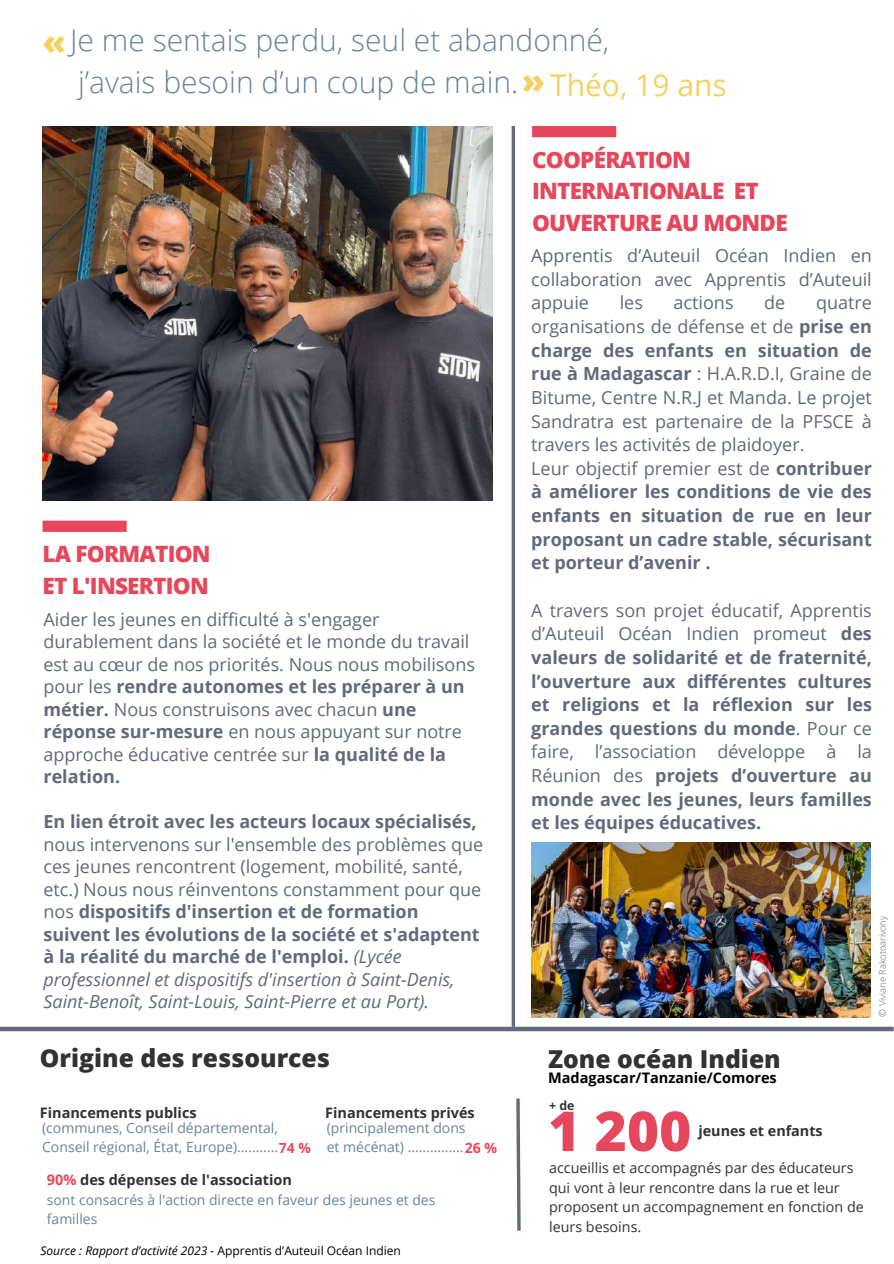
<style>
.page{position:relative;width:894px;height:1264px;background:#fff}
.page>*{position:absolute;margin:0;border:0;box-sizing:border-box;transform-origin:0 0}
.t1{font:800 55.05px "Open Sans";color:#e6475c}
.t2{font:800 34.35px "Open Sans";color:#f5d15f}
.t3{font:300 30px/41.7px "Open Sans";color:#67849a}
.t4{font:30px "Open Sans";color:#f5d15f}
.t5{font:800 24.75px "Open Sans";color:#323232}
.t6{font:800 22.5px/31.5px "Open Sans";letter-spacing:-.035em;color:#e6475c}
.t7{font:18px/22.5px "Open Sans";color:#61697a}
.t8{font:700 18px/23.7px "Open Sans";color:#61697a;text-align:justify}
.t9{font:700 14.55px "Open Sans";color:#000}
.t10{font:700 14.4px "Open Sans";color:#323232}
.t11{font:14.25px/19.4px "Open Sans";color:#323232}
.t12{font:700 14.25px "Open Sans";color:#323232}
.t13{font:13.95px/19.2px "Open Sans";color:#67849a}
.t14{font:700 12.3px "Open Sans";color:#323232}
.t15{font:italic 12px "Open Sans";color:#000}
.t16{font:300 9.3px "Open Sans";color:#61697a}
.s1{font-weight:800;font-size:34.35px}
.s2{font-weight:700}
.s3{font-style:italic}
.s4{font-weight:700;color:#e6475c}
.s5{color:#e6475c}
.s6{font-style:normal}
.s7{font-weight:400}
</style>
<div class="page">
<img style="left:531px;top:842px;width:338px;height:175px">
<img style="left:43px;top:126px;width:450px;height:375px">
<svg style="left:511px;top:126px;width:4px;height:900px;background:#7a818f"></svg>
<svg style="left:516px;top:1098px;width:5px;height:133px"></svg>
<div style="left:532px;top:126px;width:84px;height:11px;background:#e6475c"></div>
<div style="left:43px;top:520px;width:84px;height:12px;background:#e6475c"></div>
<div style="left:0;top:1026px;width:893px;height:5px;background:#61697a"></div>
<h3 class="t3" style="left:70px;top:19px;width:540px">Je me sentais perdu, seul et abandonné, j’avais besoin d’un coup de main.</h3>
<h2 class="t2" style="left:43px;top:17px;width:25px">«</h2>
<h3 class="t4" style="left:521px;top:64px;width:206px"><span class="s1">»</span> Théo, 19 ans</h3>
<p class="t6" style="left:43px;top:538px;width:170px">LA FORMATION<br>ET L'INSERTION</p>
<p class="t7" style="left:43px;top:607px;width:433px">Aider les jeunes en difficulté à s'engager durablement dans la société et le monde du travail est au cœur de nos priorités. Nous nous mobilisons pour les <span class="s2">rendre autonomes et les préparer à un métier.</span> Nous construisons avec chacun <span class="s2">une réponse sur-mesure</span> en nous appuyant sur notre approche éducative centrée sur <span class="s2">la qualité de la relation.</span></p>
<p class="t8" style="left:43px;top:809px;width:434px">En lien étroit avec les acteurs locaux spécialisés,</p>
<p class="t7" style="left:43px;top:832px;width:441px">nous intervenons sur l'ensemble des problèmes que ces jeunes rencontrent (logement, mobilité, santé, etc.) Nous nous réinventons constamment pour que nos <span class="s2">dispositifs d'insertion et de formation suivent les évolutions de la société et s'adaptent à la réalité du marché de l'emploi.</span> <span class="s3">(Lycée professionnel et dispositifs d'insertion à Saint-Denis, Saint-Benoît, Saint-Louis, Saint-Pierre et au Port).</span></p>
<h3 class="t5" style="left:40px;top:1040px;width:291px">Origine des ressources</h3>
<p class="t10" style="left:40px;top:1102px;width:158px">Financements publics</p>
<p class="t13" style="left:42px;top:1118px;width:270px">(communes, Conseil départemental,<br>Conseil régional, État, Europe)...........<span class="s4">74 %</span></p>
<p class="t10" style="left:325px;top:1102px;width:151px">Financements privés</p>
<p class="t13" style="left:326px;top:1118px;width:140px">(principalement dons</p>
<p class="t13" style="left:326px;top:1137px;width:172px">et mécénat) ...............<span class="s4">26 %</span></p>
<p class="t10" style="left:47px;top:1170px;width:246px"><span class="s5">90%</span> des dépenses de l'association</p>
<p class="t13" style="left:47px;top:1189px;width:390px">sont consacrés à l'action directe en faveur des jeunes et des familles</p>
<p class="t15" style="left:40px;top:1242px;width:362px">Source : Rapport d’activité 2023 - <span class="s6">Apprentis d’Auteuil Océan Indien</span></p>
<p class="t6" style="left:532px;top:143px;width:257px">COOPÉRATION<br>INTERNATIONALE ET<br>OUVERTURE AU MONDE</p>
<p class="t7" style="left:531px;top:243px;width:342px;line-height:23.7px;text-align:justify">Apprentis d’Auteuil Océan Indien en collaboration avec Apprentis d’Auteuil appuie</p>
<p class="t7" style="left:619px;top:291px;width:25px">les</p>
<p class="t7" style="left:673px;top:291px;width:61px">actions</p>
<p class="t7" style="left:764px;top:291px;width:23px">de</p>
<p class="t7" style="left:531px;top:290px;width:342px;line-height:23.7px;text-indent:285px">quatre organisations de défense et de <span class="s2">prise en charge des enfants en situation de rue à Madagascar</span> : H.A.R.D.I, Graine de Bitume, Centre N.R.J et Manda. Le projet Sandratra est partenaire de la PFSCE à travers les activités de plaidoyer.<br>Leur objectif premier est de <span class="s2">contribuer à améliorer les conditions de vie des enfants en situation de rue en leur proposant un cadre stable, sécurisant et porteur d’avenir .</span></p>
<p class="t8" style="left:531px;top:597px;width:342px"><span class="s7">A travers son projet éducatif, Apprentis d’Auteuil Océan Indien promeut</span> des valeurs de solidarité et de fraternité, l’ouverture aux différentes cultures et religions et la réflexion sur les grandes questions du monde<span class="s7">. Pour ce faire, l’association développe à la Réunion des</span> projets d’ouverture au monde avec les jeunes, leurs familles et les équipes éducatives.</p>
<h3 class="t5" style="left:548px;top:1041px;width:234px">Zone océan Indien</h3>
<p class="t9" style="left:548px;top:1067px;width:230px">Madagascar/Tanzanie/Comores</p>
<p class="t14" style="left:549px;top:1096px;width:27px">+ de</p>
<h1 class="t1" style="left:548px;top:1092px;width:145px">1 200</h1>
<p class="t12" style="left:698px;top:1121px;width:126px">jeunes et enfants</p>
<p class="t11" style="left:549px;top:1157px;width:316px">accueillis et accompagnés par des éducateurs qui vont à leur rencontre dans la rue et leur proposent un accompagnement en fonction de leurs besoins.</p>
<p class="t16" style="left:875px;top:1016px;width:102px;rotate:-90deg">© Viviane Rakotoarivony</p>
</div>
